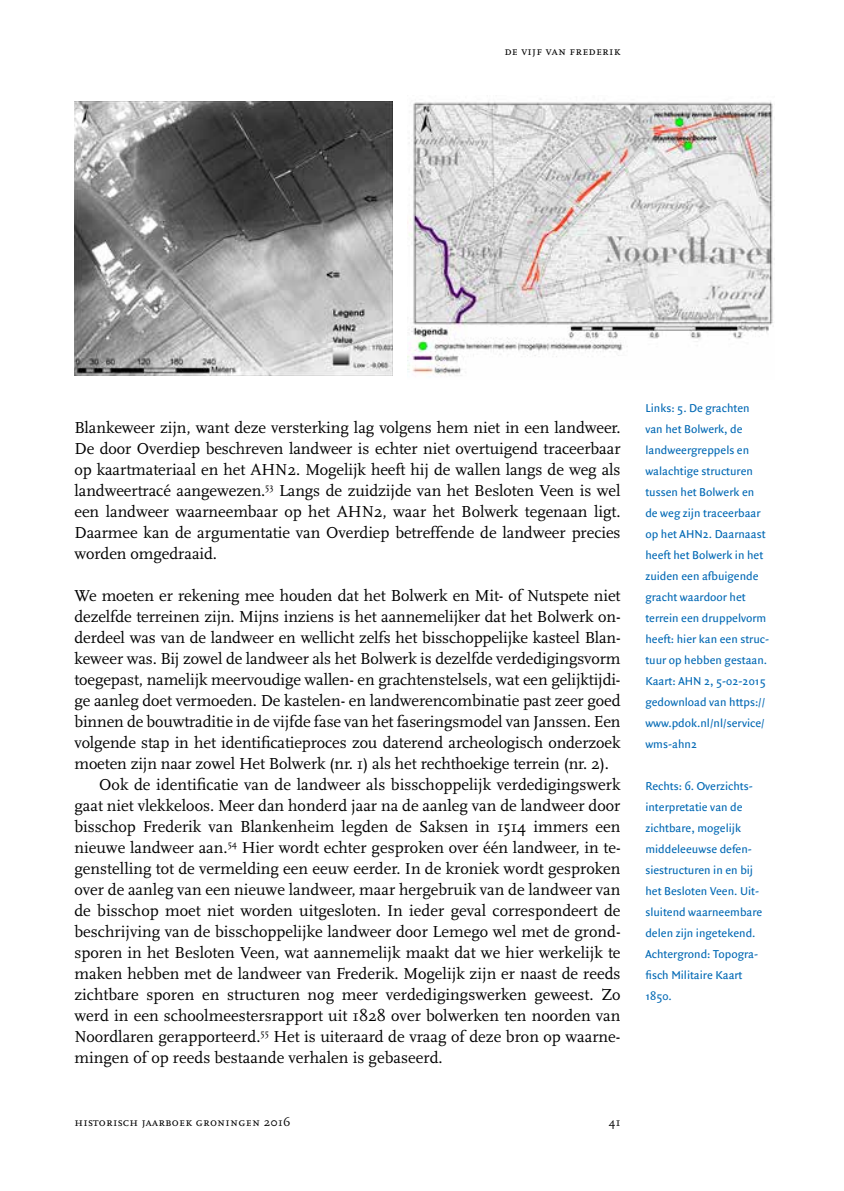
<style>
.page{position:relative;width:844px;height:1191px;background:#fff}
.page>*{position:absolute;margin:0;border:0;box-sizing:border-box;transform-origin:0 0}
.t1{font:16.62px/21px "Scala";color:#000;text-align:justify}
.t2{font:12.25px/21px "Quadraat Sans";color:#0068b4}
.t3{font:12.25px "Scala Caps";letter-spacing:.02em;color:#000}
</style>
<div class="page">
<img style="left:74px;top:101px;width:318px;height:274px">
<img style="left:408px;top:99px;width:366px;height:277px">
<p class="t3" style="left:504px;top:44px;width:118px">de vijf van frederik</p>
<p class="t1" style="left:74px;top:417px;width:547px">Blankeweer zijn, want deze versterking lag volgens hem niet in een landweer.<br>De door Overdiep beschreven landweer is echter niet overtuigend traceerbaar op kaartmateriaal en het AHN2. Mogelijk heeft hij de wallen langs de weg als landweertracé aangewezen.<sup>53</sup> Langs de zuidzijde van het Besloten Veen is wel een landweer waarneembaar op het AHN2, waar het Bolwerk tegenaan ligt.<br>Daarmee kan de argumentatie van Overdiep betreffende de landweer precies worden omgedraaid.</p>
<p class="t1" style="left:74px;top:585px;width:547px">We moeten er rekening mee houden dat het Bolwerk en Mit- of Nutspete niet</p>
<p class="t1" style="left:74px;top:606px;width:547px">dezelfde terreinen zijn. Mijns inziens is het aannemelijker dat het Bolwerk on-</p>
<p class="t1" style="left:74px;top:627px;width:547px">derdeel was van de landweer en wellicht zelfs het bisschoppelijke kasteel Blan-</p>
<p class="t1" style="left:74px;top:648px;width:547px">keweer was. Bij zowel de landweer als het Bolwerk is dezelfde verdedigingsvorm</p>
<p class="t1" style="left:74px;top:669px;width:547px">toegepast, namelijk meervoudige wallen- en grachtenstelsels, wat een gelijktijdi-</p>
<p class="t1" style="left:74px;top:690px;width:547px">ge aanleg doet vermoeden. De kastelen- en landwerencombinatie past zeer goed</p>
<p class="t1" style="left:74px;top:711px;width:547px">binnen de bouwtraditie in de vijfde fase van het faseringsmodel van Janssen. Een</p>
<p class="t1" style="left:74px;top:732px;width:547px">volgende stap in het identificatieproces zou daterend archeologisch onderzoek</p>
<p class="t1" style="left:74px;top:753px;width:536px">moeten zijn naar zowel Het Bolwerk (nr. 1) als het rechthoekige terrein (nr. 2).</p>
<p class="t1" style="left:99px;top:774px;width:522px">Ook de identificatie van de landweer als bisschoppelijk verdedigingswerk</p>
<p class="t1" style="left:74px;top:795px;width:547px">gaat niet vlekkeloos. Meer dan honderd jaar na de aanleg van de landweer door</p>
<p class="t1" style="left:74px;top:816px;width:547px">bisschop Frederik van Blankenheim legden de Saksen in 1514 immers een</p>
<p class="t1" style="left:74px;top:837px;width:547px">nieuwe landweer aan.<sup>54</sup> Hier wordt echter gesproken over één landweer, in te-</p>
<p class="t1" style="left:74px;top:858px;width:547px">genstelling tot de vermelding een eeuw eerder. In de kroniek wordt gesproken</p>
<p class="t1" style="left:74px;top:879px;width:547px">over de aanleg van een nieuwe landweer, maar hergebruik van de landweer van</p>
<p class="t1" style="left:74px;top:900px;width:547px">de bisschop moet niet worden uitgesloten. In ieder geval correspondeert de</p>
<p class="t1" style="left:74px;top:921px;width:547px">beschrijving van de bisschoppelijke landweer door Lemego wel met de grond-</p>
<p class="t1" style="left:74px;top:942px;width:547px">sporen in het Besloten Veen, wat aannemelijk maakt dat we hier werkelijk te</p>
<p class="t1" style="left:74px;top:963px;width:547px">maken hebben met de landweer van Frederik. Mogelijk zijn er naast de reeds</p>
<p class="t1" style="left:74px;top:984px;width:547px">zichtbare sporen en structuren nog meer verdedigingswerken geweest. Zo</p>
<p class="t1" style="left:74px;top:1005px;width:547px">werd in een schoolmeestersrapport uit 1828 over bolwerken ten noorden van</p>
<p class="t1" style="left:74px;top:1026px;width:547px">Noordlaren gerapporteerd.<sup>55</sup> Het is uiteraard de vraag of deze bron op waarne-</p>
<p class="t1" style="left:74px;top:1047px;width:369px">mingen of op reeds bestaande verhalen is gebaseerd.</p>
<p class="t3" style="left:74px;top:1115px;width:217px">historisch jaarboek groningen 2016</p>
<p class="t3" style="left:608px;top:1115px;width:13px">41</p>
<p class="t2" style="left:645px;top:397px;width:125px">Links: 5. De grachten van het Bolwerk, de landweergreppels en walachtige structuren tussen het Bolwerk en de weg zijn traceerbaar op het AHN2. Daarnaast heeft het Bolwerk in het zuiden een afbuigende gracht waardoor het terrein een druppelvorm heeft: hier kan een struc&shy;tuur op hebben gestaan.<br>Kaart: AHN 2, 5-02-2015 gedownload van https:// www.pdok.nl/nl/service/ wms-ahn2</p>
<p class="t2" style="left:645px;top:775px;width:118px">Rechts: 6. Overzichts&shy;interpretatie van de zichtbare, mogelijk middeleeuwse defen&shy;siestructuren in en bij het Besloten Veen. Uit&shy;sluitend waarneembare delen zijn ingetekend.<br>Achtergrond: Topogra&shy;fisch Militaire Kaart<br>1850.</p>
</div>
